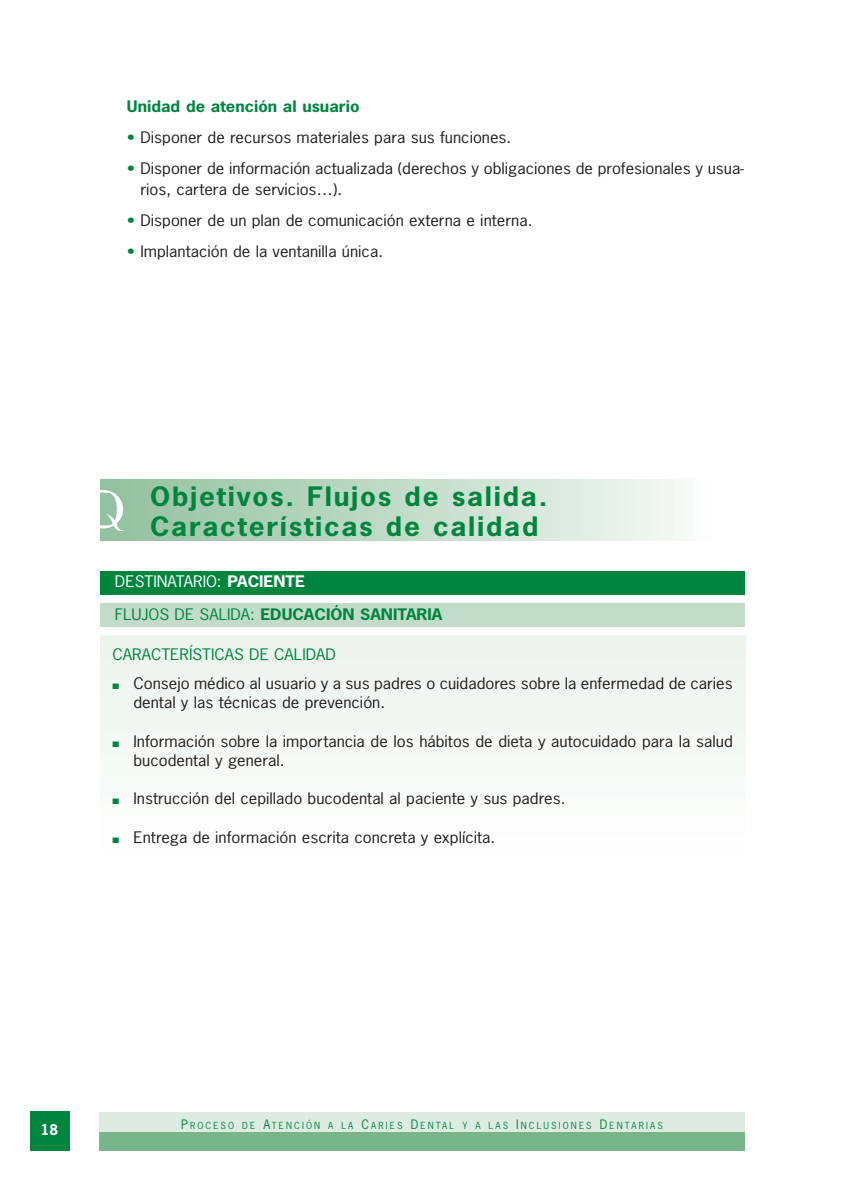
<style>
.page{position:relative;width:844px;height:1190px;background:#fff}
.page>*{position:absolute;margin:0;border:0;box-sizing:border-box;transform-origin:0 0}
.t1{font:700 25.2px/30.3px "News Gothic";letter-spacing:.06em;color:#00853f;scale:1.11 1}
.t2{font:15.05px/19.2px "News Gothic";color:#231f20;scale:1.11 1}
.t3{font:700 15.05px/32.6px "News Gothic";color:#00853f;scale:1.11 1}
.t4{font:15.05px "News Gothic";color:#00853f;scale:1.11 1}
.t5{font:700 14px "News Gothic";color:#fff}
.t6{font:9.1px "News Gothic";letter-spacing:.23em;color:#00853f}
.s1{color:#00853f}
.s2{font-weight:400;color:#fff}
.s3{color:#fff}
.s4{font-weight:400}
.s5{font-size:12.25px}
</style>
<div class="page">
<div style="left:101px;top:479px;width:611px;height:62px;background:linear-gradient(to right,#90c09d,#f8faf8)"></div>
<img style="left:101px;top:491px;width:23px;height:40px">
<div style="left:100px;top:636px;width:645px;height:234px;background:#f5f9f6"></div>
<div style="left:100px;top:571px;width:644px;height:23px;background:#00853f"></div>
<div style="left:100px;top:604px;width:645px;height:23px;background:#c3dcca"></div>
<div style="left:30px;top:1111px;width:39px;height:40px;background:#00853f"></div>
<div style="left:99px;top:1131px;width:645px;height:20px;background:#79b58b"></div>
<div style="left:99px;top:1112px;width:645px;height:19px;background:#ddebe0"></div>
<p class="t3" style="left:127px;top:92px;width:211px">Unidad de atención al usuario</p>
<p class="t2" style="left:127px;top:129px;width:348px"><span class="s1">•</span> Disponer de recursos materiales para sus funciones.</p>
<p class="t2" style="left:140px;top:159px;width:545px;line-height:21px;text-indent:-13px"><span class="s1">•</span> Disponer de información actualizada (derechos y obligaciones de profesionales y usua&shy;rios, cartera de servicios…).</p>
<p class="t2" style="left:127px;top:212px;width:367px"><span class="s1">•</span> Disponer de un plan de comunicación externa e interna.</p>
<p class="t2" style="left:127px;top:243px;width:232px"><span class="s1">•</span> Implantación de la ventanilla única.</p>
<p class="t1" style="left:150px;top:483px;width:359px">Objetivos. Flujos de salida.<br>Características de calidad</p>
<p class="t3" style="left:115px;top:566px;width:296px"><span class="s2">DESTINATARIO:</span> <span class="s3">PACIENTE<br></span><span class="s4">FLUJOS DE SALIDA:</span> EDUCACIÓN SANITARIA</p>
<p class="t4" style="left:113px;top:648px;width:203px">CARACTERÍSTICAS DE CALIDAD</p>
<p class="t2" style="left:133px;top:675px;width:541px;text-indent:-21px"><span class="s1">■</span> Consejo médico al usuario y a sus padres o cuidadores sobre la enfermedad de caries dental y las técnicas de prevención.</p>
<p class="t2" style="left:133px;top:733px;width:541px;text-indent:-21px"><span class="s1">■</span> Información sobre la importancia de los hábitos de dieta y autocuidado para la salud bucodental y general.</p>
<p class="t2" style="left:113px;top:790px;width:409px"><span class="s1">■</span> Instrucción del cepillado bucodental al paciente y sus padres.</p>
<p class="t2" style="left:113px;top:829px;width:346px"><span class="s1">■</span> Entrega de información escrita concreta y explícita.</p>
<p class="t5" style="left:41px;top:1124px;width:19px">18</p>
<p class="t6" style="left:181px;top:1122px;width:483px"><span class="s5">P</span>ROCESO DE <span class="s5">A</span>TENCIÓN A LA <span class="s5">C</span>ARIES <span class="s5">D</span>ENTAL Y A LAS <span class="s5">I</span>NCLUSIONES <span class="s5">D</span>ENTARIAS</p>
</div>
